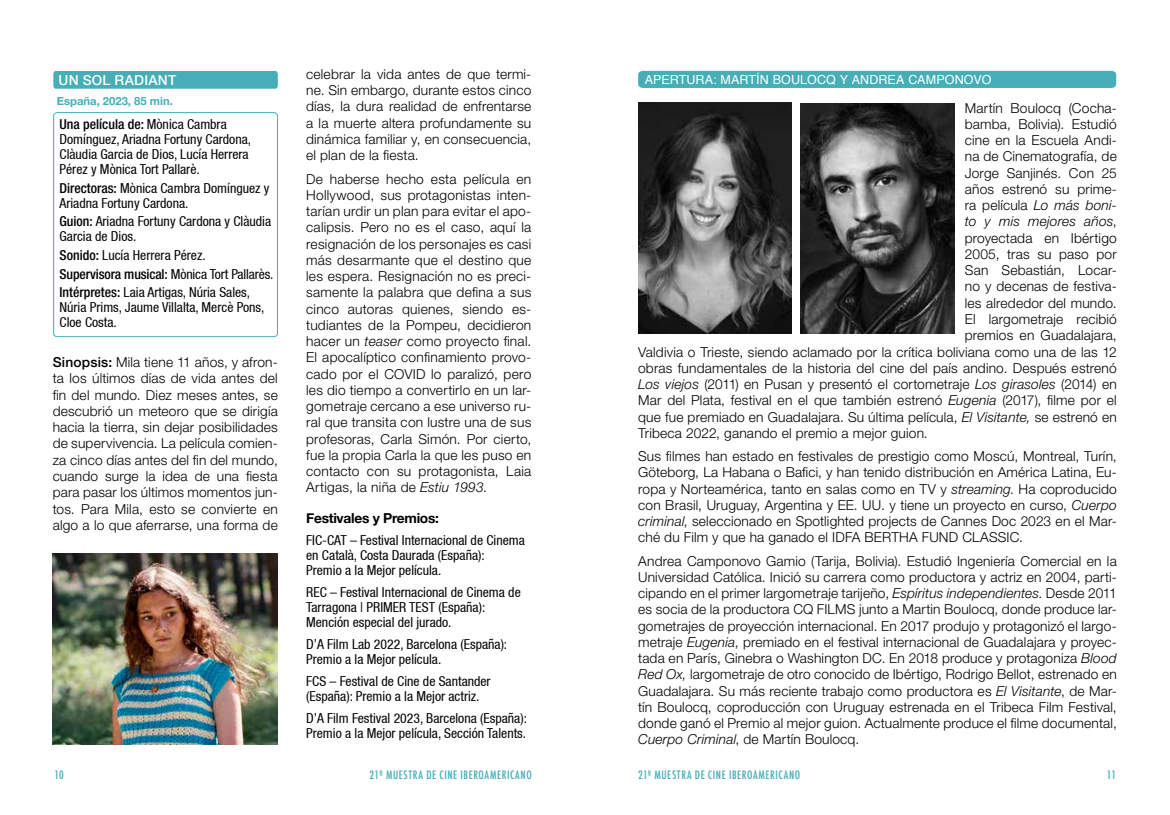
<style>
.page{position:relative;width:1170px;height:815px;background:#fff}
.page>*{position:absolute;margin:0;border:0;box-sizing:border-box;transform-origin:0 0}
.t1{font:300 13.75px/16.2px "Helvetica Neue LT Std";letter-spacing:.01em;color:#000;text-align:justify}
.t2{font:condensed 13.75px/15px "Helvetica 57";color:#000}
.t3{font:500 condensed 13.75px "Helvetica Neue LT Std";letter-spacing:-.01em;color:#000}
.t4{font:700 13.75px "Helvetica Neue";letter-spacing:-.02em;color:#000}
.t5{font:italic 300 13.75px "Helvetica Neue LT Std";letter-spacing:.01em;color:#000}
.t6{font:500 13.75px "Helvetica Neue LT Com";letter-spacing:.015em;color:#fff}
.t7{font:12.5px "Helvetica";letter-spacing:.01em;color:#fff}
.t8{font:500 condensed 11.25px "Futura";letter-spacing:.05em;color:#45aeb6}
.t9{font:700 11.25px "Helvetica Neue";color:#45aeb6}
.s1{font-family:"Helvetica 57";font-weight:400}
.s2{font-family:"Helvetica Neue LT Std";font-weight:500}
.s3{font-family:"Helvetica Neue";font-weight:500}
.s4{font-style:italic}
.s5{font-style:normal}
</style>
<div class="page">
<div style="left:53px;top:71px;width:225px;height:18px;background:#45aeb6"></div>
<div style="left:53px;top:112px;width:225px;height:225px;border:1px solid #45aeb6;border-radius:4px"></div>
<img style="left:53px;top:554px;width:225px;height:190px">
<div style="left:638px;top:71px;width:478px;height:17px;background:#45aeb6"></div>
<img style="left:638px;top:103px;width:153px;height:230px">
<img style="left:801px;top:103px;width:153px;height:230px">
<p class="t6" style="left:59px;top:72px;width:119px">UN SOL RADIANT</p>
<p class="t9" style="left:57px;top:92px;width:117px">España, 2023, 85 min.</p>
<p class="t3" style="left:60px;top:116px;width:169px">Una película de: <span class="s1">Mònica Cambra</span></p>
<p class="t2" style="left:60px;top:132px;width:193px">Domínguez, Ariadna Fortuny Cardona,<br>Clàudia Garcia de Dios, Lucía Herrera<br>Pérez y Mònica Tort Pallarè.</p>
<p class="t2" style="left:60px;top:180px;width:211px"><span class="s2">Directoras:</span> Mònica Cambra Domínguez y<br>Ariadna Fortuny Cardona.</p>
<p class="t2" style="left:60px;top:214px;width:213px"><span class="s2">Guion:</span> Ariadna Fortuny Cardona y Clàudia<br>Garcia de Dios.</p>
<p class="t2" style="left:60px;top:248px;width:148px"><span class="s2">Sonido:</span> Lucía Herrera Pérez.</p>
<p class="t3" style="left:60px;top:265px;width:215px">Supervisora musical: <span class="s1">Mònica Tort Pallarès.</span></p>
<p class="t2" style="left:60px;top:285px;width:206px"><span class="s2">Intérpretes:</span> Laia Artigas, Núria Sales,<br>Núria Prims, Jaume Villalta, Mercè Pons,<br>Cloe Costa.</p>
<p class="t1" style="left:53px;top:354px;width:227px"><span class="s3">Sinopsis:</span> Mila tiene 11 años, y afron&shy;ta los últimos días de vida antes del fin del mundo. Diez meses antes, se descubrió un meteoro que se dirigía hacia la tierra, sin dejar posibilidades de supervivencia. La película comien&shy;za cinco días antes del fin del mundo, cuando surge la idea de una fiesta para pasar los últimos momentos jun&shy;tos. Para Mila, esto se convierte en algo a lo que aferrarse, una forma de</p>
<p class="t1" style="left:306px;top:66px;width:227px">celebrar la vida antes de que termi&shy;ne. Sin embargo, durante estos cinco días, la dura realidad de enfrentarse a la muerte altera profundamente su dinámica familiar y, en consecuencia, el plan de la fiesta.</p>
<p class="t1" style="left:306px;top:170px;width:227px">De haberse hecho esta película en Hollywood, sus protagonistas inten&shy;tarían urdir un plan para evitar el apo&shy;calipsis. Pero no es el caso, aquí la resignación de los personajes es casi más desarmante que el destino que les espera. Resignación no es preci&shy;samente la palabra que defina a sus cinco autoras quienes, siendo es&shy;tudiantes de la Pompeu, decidieron hacer un <span class="s4">teaser</span> como proyecto final.<br>El apocalíptico confinamiento provo&shy;cado por el COVID lo paralizó, pero les dio tiempo a convertirlo en un lar&shy;gometraje cercano a ese universo ru&shy;ral que transita con lustre una de sus profesoras, Carla Simón. Por cierto, fue la propia Carla la que les puso en contacto con su protagonista, Laia Artigas, la niña de <span class="s4">Estiu 1993</span>.</p>
<p class="t4" style="left:306px;top:507px;width:134px">Festivales y Premios:</p>
<p class="t2" style="left:306px;top:533px;width:220px">FIC-CAT – Festival Internacional de Cinema en Català, Costa Daurada (España):<br>Premio a la Mejor película.</p>
<p class="t2" style="left:306px;top:585px;width:216px">REC – Festival Internacional de Cinema de<br>Tarragona | PRIMER TEST (España):<br>Mención especial del jurado.</p>
<p class="t2" style="left:306px;top:637px;width:202px">D’A Film Lab 2022, Barcelona (España):<br>Premio a la Mejor película.</p>
<p class="t2" style="left:306px;top:674px;width:186px">FCS – Festival de Cine de Santander (España): Premio a la Mejor actriz.</p>
<p class="t2" style="left:306px;top:711px;width:222px">D’A Film Festival 2023, Barcelona (España):<br>Premio a la Mejor película, Sección Talents.</p>
<p class="t7" style="left:644px;top:70px;width:348px">APERTURA: MARTÍN BOULOCQ Y ANDREA CAMPONOVO</p>
<p class="t1" style="left:964px;top:99px;width:153px">Martín Boulocq (Cocha-</p>
<p class="t1" style="left:964px;top:116px;width:153px">bamba, Bolivia). Estudió</p>
<p class="t1" style="left:964px;top:132px;width:153px">cine en la Escuela Andi-</p>
<p class="t1" style="left:964px;top:148px;width:153px">na de Cinematografía, de</p>
<p class="t1" style="left:964px;top:164px;width:153px">Jorge Sanjinés. Con 25</p>
<p class="t1" style="left:964px;top:181px;width:153px">años estrenó su prime-</p>
<p class="t1" style="left:964px;top:197px;width:153px">ra película <span class="s4">Lo más boni-</span></p>
<p class="t5" style="left:964px;top:213px;width:153px">to y mis mejores años<span class="s5">,</span></p>
<p class="t1" style="left:964px;top:229px;width:153px">proyectada en Ibértigo</p>
<p class="t1" style="left:964px;top:246px;width:153px">2005, tras su paso por</p>
<p class="t1" style="left:964px;top:262px;width:153px">San Sebastián, Locar-</p>
<p class="t1" style="left:964px;top:278px;width:153px">no y decenas de festiva-</p>
<p class="t1" style="left:964px;top:294px;width:153px">les alrededor del mundo.</p>
<p class="t1" style="left:964px;top:311px;width:153px">El largometraje recibió</p>
<p class="t1" style="left:964px;top:327px;width:153px">premios en Guadalajara,</p>
<p class="t1" style="left:638px;top:343px;width:480px">Valdivia o Trieste, siendo aclamado por la crítica boliviana como una de las 12</p>
<p class="t1" style="left:638px;top:359px;width:480px">obras fundamentales de la historia del cine del país andino. Después estrenó</p>
<p class="t1" style="left:638px;top:376px;width:480px"><span class="s4">Los viejos</span> (2011) en Pusan y presentó el cortometraje <span class="s4">Los girasoles</span> (2014) en</p>
<p class="t1" style="left:638px;top:392px;width:480px">Mar del Plata, festival en el que también estrenó <span class="s4">Eugenia</span> (2017), filme por el</p>
<p class="t1" style="left:638px;top:408px;width:480px">que fue premiado en Guadalajara. Su última película, <span class="s4">El Visitante,</span> se estrenó en</p>
<p class="t1" style="left:638px;top:424px;width:291px">Tribeca 2022, ganando el premio a mejor guion.</p>
<p class="t1" style="left:638px;top:448px;width:480px">Sus filmes han estado en festivales de prestigio como Moscú, Montreal, Turín, Göteborg, La Habana o Bafici, y han tenido distribución en América Latina, Eu&shy;ropa y Norteamérica, tanto en salas como en TV y <span class="s4">streaming</span>. Ha coproducido con Brasil, Uruguay, Argentina y EE. UU. y tiene un proyecto en curso, <span class="s4">Cuerpo criminal</span>, seleccionado en Spotlighted projects de Cannes Doc 2023 en el Mar&shy;ché du Film y que ha ganado el IDFA BERTHA FUND CLASSIC.</p>
<p class="t1" style="left:638px;top:552px;width:480px">Andrea Camponovo Gamio (Tarija, Bolivia). Estudió Ingeniería Comercial en la Universidad Católica. Inició su carrera como productora y actriz en 2004, parti&shy;cipando en el primer largometraje tarijeño, <span class="s4">Espíritus independientes</span>. Desde 2011 es socia de la productora CQ FILMS junto a Martin Boulocq, donde produce lar&shy;gometrajes de proyección internacional. En 2017 produjo y protagonizó el largo&shy;metraje <span class="s4">Eugenia</span>, premiado en el festival internacional de Guadalajara y proyec&shy;tada en París, Ginebra o Washington DC. En 2018 produce y protagoniza <span class="s4">Blood Red Ox,</span> largometraje de otro conocido de Ibértigo, Rodrigo Bellot, estrenado en Guadalajara. Su más reciente trabajo como productora es <span class="s4">El Visitante</span>, de Mar&shy;tín Boulocq, coproducción con Uruguay estrenada en el Tribeca Film Festival, donde ganó el Premio al mejor guion. Actualmente produce el filme documental, <span class="s4">Cuerpo Criminal</span>, de Martín Boulocq.</p>
<p class="t8" style="left:54px;top:768px;width:11px">10</p>
<p class="t8" style="left:369px;top:767px;width:164px">21ª MUESTRA DE CINE IBEROAMERICANO</p>
<p class="t8" style="left:638px;top:767px;width:164px">21ª MUESTRA DE CINE IBEROAMERICANO</p>
<p class="t8" style="left:1106px;top:768px;width:11px">11</p>
</div>
